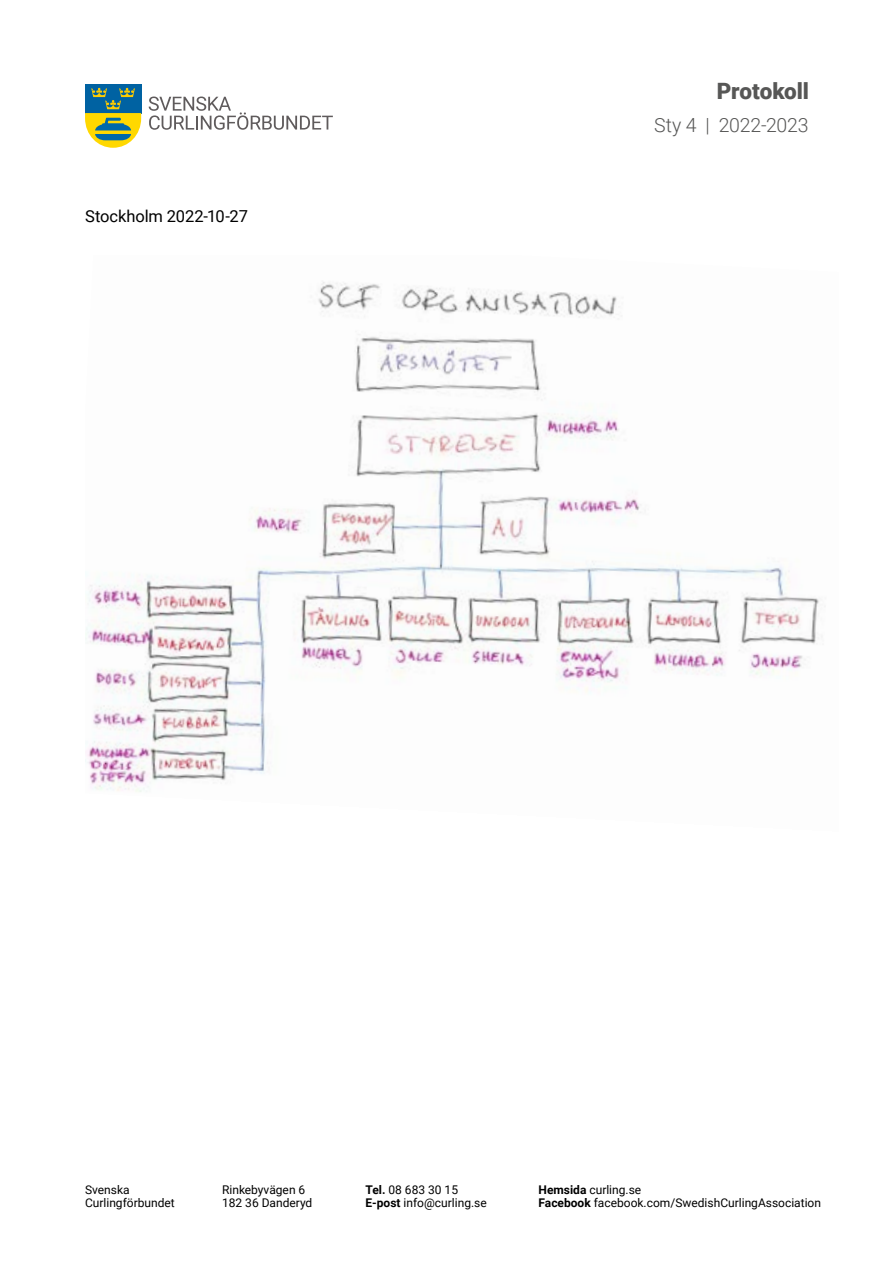
<style>
.page{position:relative;width:893px;height:1263px;background:#fff}
.page>*{position:absolute;margin:0;border:0;box-sizing:border-box;transform-origin:0 0}
.t1{font:900 22.5px "Roboto";letter-spacing:-.005em;color:#575756}
.t2{font:300 19.5px "Roboto";letter-spacing:-.005em;color:#575756}
.t3{font:16.5px "Roboto";letter-spacing:-.005em;color:#000}
.t4{font:12px/13.5px "Roboto";color:#000}
.s1{font-weight:700}
</style>
<div class="page">
<svg style="left:149px;top:97px;width:184px;height:33px"></svg>
<div style="left:85px;top:84px;width:56px;height:29px;background:#0062a2"></div>
<svg style="left:85px;top:88px;width:56px;height:60px"></svg>
<img style="left:85px;top:282px;width:737px;height:510px">
<h3 class="t3" style="left:85px;top:204px;width:164px">Stockholm 2022-10-27</h3>
<h1 class="t1" style="left:717px;top:76px;width:94px">Protokoll</h1>
<h2 class="t2" style="left:654px;top:111px;width:156px">Sty 4 | 2022-2023</h2>
<p class="t4" style="left:85px;top:1182px;width:91px">Svenska<br>Curlingförbundet</p>
<p class="t4" style="left:365px;top:1182px;width:123px"><span class="s1">Tel.</span> 08 683 30 15<br><span class="s1">E-post</span> info@curling.se</p>
<p class="t4" style="left:539px;top:1182px;width:284px"><span class="s1">Hemsida</span> curling.se<br><span class="s1">Facebook</span> facebook.com/SwedishCurlingAssociation</p>
<p class="t4" style="left:222px;top:1182px;width:92px">Rinkebyvägen 6<br>182 36 Danderyd</p>
</div>
